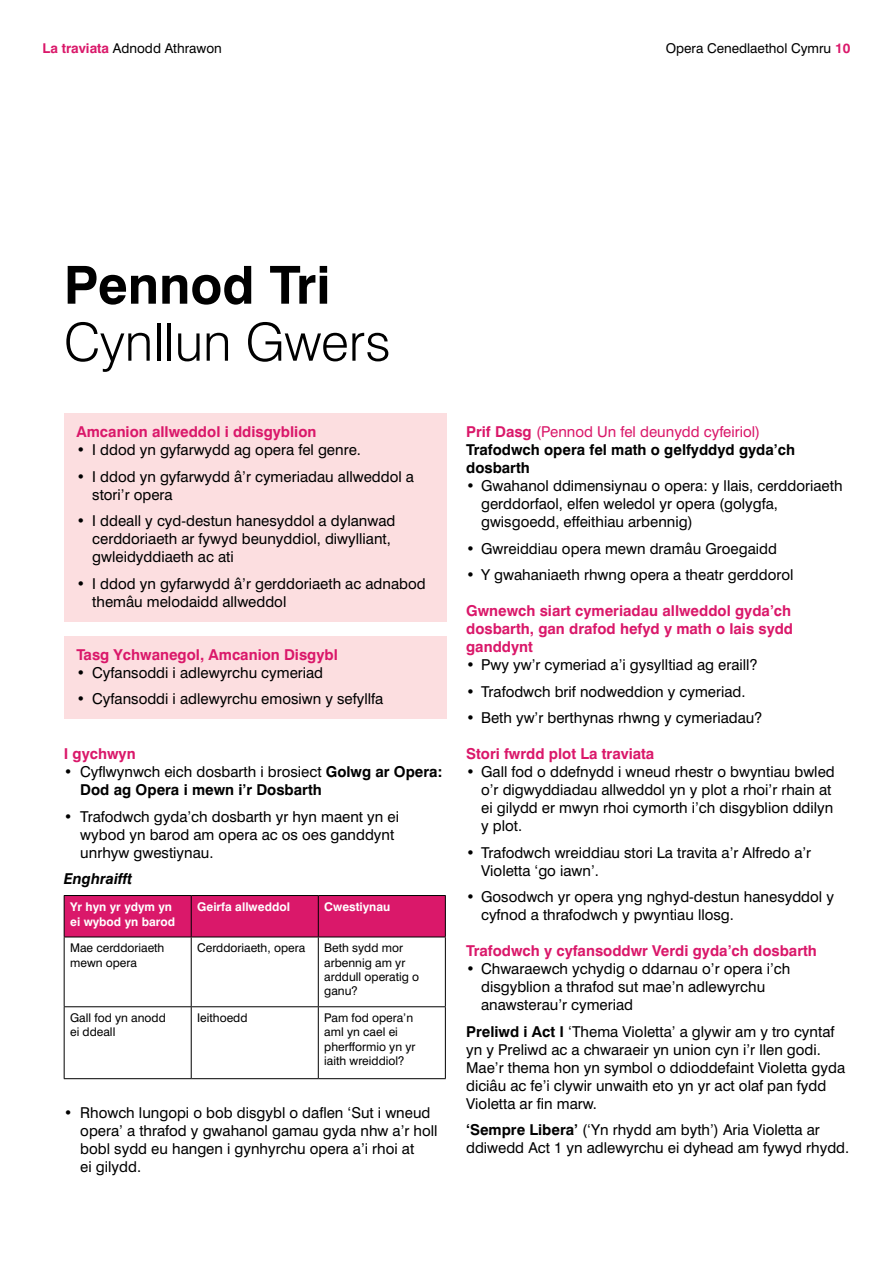
<style>
.page{position:relative;width:893px;height:1263px;background:#fff}
.page>*{position:absolute;margin:0;border:0;box-sizing:border-box;transform-origin:0 0}
.t1{font:300 52.5px "Swiss 721 BT";color:#000}
.t2{font:700 52.5px "Swiss 721 BT";color:#000}
.t3{font:15px/18px "Swiss 721 BT";color:#000}
.t4{font:700 15px/18px "Swiss 721 BT";color:#da186a}
.t5{font:700 15px/18px "Swiss 721 BT";color:#000}
.t6{font:italic 700 15px "Swiss 721 BT";color:#000}
.t7{font:13.5px "Swiss 721 BT";color:#000}
.t8{font:12px/14.4px "Swiss 721 BT";color:#000}
.t9{font:700 12px/14.4px "Swiss 721 BT";color:#fff}
.s1{font-weight:700;color:#da186a}
.s2{font-weight:400}
.s3{color:#da186a}
.s4{font-weight:400;color:#da186a}
.s5{font-weight:700}
</style>
<div class="page">
<div style="left:64px;top:636px;width:382px;height:83px;background:#fcdee0"></div>
<div style="left:64px;top:413px;width:382px;height:208px;background:#fcdee0"></div>
<div style="left:65px;top:896px;width:380px;height:40px;background:#da186a"></div>
<hr style="left:64px;top:895px;width:127px;height:1px;background:#000">
<hr style="left:64px;top:896px;width:1px;height:40px;background:#000">
<hr style="left:191px;top:895px;width:127px;height:1px;background:#000">
<hr style="left:191px;top:896px;width:1px;height:40px;background:#000">
<hr style="left:318px;top:895px;width:128px;height:1px;background:#000">
<hr style="left:318px;top:896px;width:1px;height:40px;background:#000">
<hr style="left:445px;top:896px;width:1px;height:40px;background:#000">
<hr style="left:64px;top:936px;width:127px;height:1px;background:#000">
<hr style="left:64px;top:937px;width:1px;height:69px;background:#000">
<hr style="left:191px;top:936px;width:127px;height:1px;background:#000">
<hr style="left:191px;top:937px;width:1px;height:69px;background:#000">
<hr style="left:318px;top:936px;width:128px;height:1px;background:#000">
<hr style="left:318px;top:937px;width:1px;height:69px;background:#000">
<hr style="left:445px;top:937px;width:1px;height:69px;background:#000">
<hr style="left:64px;top:1006px;width:127px;height:1px;background:#000">
<hr style="left:64px;top:1007px;width:1px;height:71px;background:#000">
<hr style="left:191px;top:1006px;width:127px;height:1px;background:#000">
<hr style="left:191px;top:1007px;width:1px;height:71px;background:#000">
<hr style="left:318px;top:1006px;width:128px;height:1px;background:#000">
<hr style="left:318px;top:1007px;width:1px;height:71px;background:#000">
<hr style="left:445px;top:1007px;width:1px;height:71px;background:#000">
<hr style="left:64px;top:1078px;width:127px;height:1px;background:#000">
<hr style="left:191px;top:1078px;width:127px;height:1px;background:#000">
<hr style="left:318px;top:1078px;width:128px;height:1px;background:#000">
<p class="t7" style="left:43px;top:40px;width:181px"><span class="s1">La traviata</span> Adnodd Athrawon</p>
<p class="t7" style="left:666px;top:40px;width:186px">Opera Cenedlaethol Cymru <span class="s1">10</span></p>
<h1 class="t2" style="left:64px;top:253px;width:268px">Pennod Tri</h1>
<h1 class="t1" style="left:64px;top:310px;width:328px">Cynllun Gwers</h1>
<p class="t4" style="left:77px;top:423px;width:241px">Amcanion allweddol i ddisgyblion</p>
<p class="t3" style="left:77px;top:441px;width:286px">• I ddod yn gyfarwydd ag opera fel genre.</p>
<p class="t3" style="left:92px;top:467px;width:323px;text-indent:-16px">• I ddod yn gyfarwydd â’r cymeriadau allweddol a stori’r opera</p>
<p class="t3" style="left:92px;top:512px;width:305px;text-indent:-16px">• I ddeall y cyd-destun hanesyddol a dylanwad cerddoriaeth ar fywyd beunyddiol, diwylliant, gwleidyddiaeth ac ati</p>
<p class="t3" style="left:92px;top:574px;width:335px;text-indent:-16px">• I ddod yn gyfarwydd â’r gerddoriaeth ac adnabod themâu melodaidd allweddol</p>
<p class="t4" style="left:77px;top:645px;width:263px">Tasg Ychwanegol, Amcanion Disgybl</p>
<p class="t3" style="left:77px;top:663px;width:248px">• Cyfansoddi i adlewyrchu cymeriad</p>
<p class="t3" style="left:77px;top:690px;width:308px">• Cyfansoddi i adlewyrchu emosiwn y sefyllfa</p>
<p class="t4" style="left:64px;top:745px;width:73px">I gychwyn</p>
<p class="t5" style="left:80px;top:763px;width:363px;text-indent:-16px"><span class="s2">• Cyflwynwch eich dosbarth i brosiect</span> Golwg ar Opera:<br>Dod ag Opera i mewn i’r Dosbarth</p>
<p class="t3" style="left:80px;top:807px;width:320px;text-indent:-16px">• Trafodwch gyda’ch dosbarth yr hyn maent yn ei wybod yn barod am opera ac os oes ganddynt unrhyw gwestiynau.</p>
<p class="t6" style="left:64px;top:870px;width:70px">Enghraifft</p>
<p class="t9" style="left:70px;top:899px;width:106px">Yr hyn yr ydym yn ei wybod yn barod</p>
<p class="t9" style="left:197px;top:899px;width:94px">Geirfa allweddol</p>
<p class="t9" style="left:324px;top:899px;width:68px">Cwestiynau</p>
<p class="t8" style="left:70px;top:940px;width:96px">Mae cerddoriaeth mewn opera</p>
<p class="t8" style="left:197px;top:940px;width:109px">Cerddoriaeth, opera</p>
<p class="t8" style="left:324px;top:940px;width:96px">Beth sydd mor arbennig am yr arddull operatig o ganu?</p>
<p class="t8" style="left:70px;top:1010px;width:97px">Gall fod yn anodd ei ddeall</p>
<p class="t8" style="left:197px;top:1010px;width:52px">Ieithoedd</p>
<p class="t8" style="left:324px;top:1010px;width:93px">Pam fod opera’n aml yn cael ei pherfformio yn yr iaith wreiddiol?</p>
<p class="t3" style="left:80px;top:1104px;width:359px;text-indent:-16px">• Rhowch lungopi o bob disgybl o daflen ‘Sut i wneud opera’ a thrafod y gwahanol gamau gyda nhw a’r holl bobl sydd eu hangen i gynhyrchu opera a’i rhoi at<br>ei gilydd.</p>
<p class="t5" style="left:466px;top:423px;width:330px"><span class="s3">Prif Dasg</span> <span class="s4">(Pennod Un fel deunydd cyfeiriol)<br></span>Trafodwch opera fel math o gelfyddyd gyda’ch dosbarth</p>
<p class="t3" style="left:481px;top:477px;width:363px;text-indent:-15px">• Gwahanol ddimensiynau o opera: y llais, cerddoriaeth gerddorfaol, elfen weledol yr opera (golygfa, gwisgoedd, effeithiau arbennig)</p>
<p class="t3" style="left:466px;top:539px;width:312px">• Gwreiddiau opera mewn dramâu Groegaidd</p>
<p class="t3" style="left:466px;top:566px;width:329px">• Y gwahaniaeth rhwng opera a theatr gerddorol</p>
<p class="t4" style="left:466px;top:602px;width:329px">Gwnewch siart cymeriadau allweddol gyda’ch dosbarth, gan drafod hefyd y math o lais sydd ganddynt</p>
<p class="t3" style="left:466px;top:656px;width:293px">• Pwy yw’r cymeriad a’i gysylltiad ag eraill?</p>
<p class="t3" style="left:466px;top:682px;width:281px">• Trafodwch brif nodweddion y cymeriad.</p>
<p class="t3" style="left:466px;top:709px;width:298px">• Beth yw’r berthynas rhwng y cymeriadau?</p>
<p class="t4" style="left:466px;top:745px;width:190px">Stori fwrdd plot La traviata</p>
<p class="t3" style="left:481px;top:763px;width:355px;text-indent:-15px">• Gall fod o ddefnydd i wneud rhestr o bwyntiau bwled o’r digwyddiadau allweddol yn y plot a rhoi’r rhain at ei gilydd er mwyn rhoi cymorth i’ch disgyblion ddilyn y plot.</p>
<p class="t3" style="left:481px;top:843px;width:332px;text-indent:-15px">• Trafodwch wreiddiau stori La travita a’r Alfredo a’r<br>Violetta ‘go iawn’.</p>
<p class="t3" style="left:481px;top:888px;width:354px;text-indent:-15px">• Gosodwch yr opera yng nghyd-destun hanesyddol y cyfnod a thrafodwch y pwyntiau llosg.</p>
<p class="t4" style="left:466px;top:942px;width:352px">Trafodwch y cyfansoddwr Verdi gyda’ch dosbarth</p>
<p class="t3" style="left:481px;top:960px;width:311px;text-indent:-15px">• Chwaraewch ychydig o ddarnau o’r opera i’ch disgyblion a thrafod sut mae’n adlewyrchu anawsterau’r cymeriad</p>
<p class="t3" style="left:466px;top:1022px;width:381px"><span class="s5">Preliwd i Act I</span> ‘Thema Violetta’ a glywir am y tro cyntaf yn y Preliwd ac a chwaraeir yn union cyn i’r llen godi.<br>Mae’r thema hon yn symbol o ddioddefaint Violetta gyda diciâu ac fe’i clywir unwaith eto yn yr act olaf pan fydd Violetta ar fin marw.</p>
<p class="t3" style="left:466px;top:1121px;width:385px"><span class="s5">‘Sempre Libera’</span> (‘Yn rhydd am byth’) Aria Violetta ar ddiwedd Act 1 yn adlewyrchu ei dyhead am fywyd rhydd.</p>
</div>
